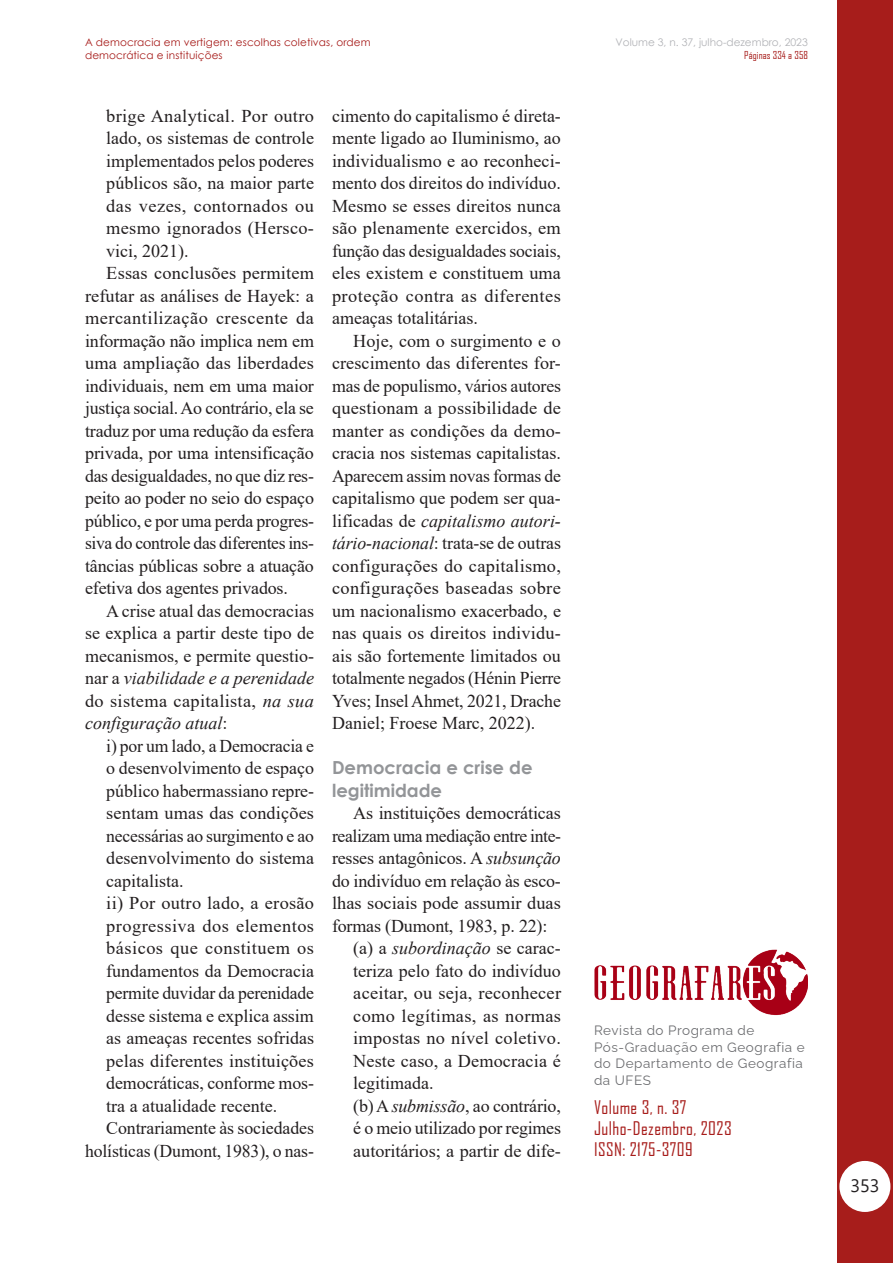
<style>
.page{position:relative;width:893px;height:1263px;background:#fff}
.page>*{position:absolute;margin:0;border:0;box-sizing:border-box;transform-origin:0 0}
.Geo_Parágrafo_normal{font:18px/22.5px "Times New Roman";color:#231f20;text-align:justify}
.t1{font:18px/21px "Agency FB";letter-spacing:.025em;color:#a71d1b}
.Geo_Sub-Título_Cap_Cinza{font:700 18px/22.5px "Century Gothic";color:#939598}
.t2{font:18px "Segoe UI";color:#231f20}
.t3{font:13.5px/16.5px "Raleway";letter-spacing:.04em;color:#6c6d70}
.t4{font:10.5px/12.6px "Century Gothic";letter-spacing:.01em;color:#a71d1b}
.t5{font:10.5px "Century Gothic";color:#b2b3b7}
.t6{font:10.5px "Agency FB";letter-spacing:.01em;color:#a71d1b}
.s1{font-style:italic}
</style>
<div class="page">
<div style="left:837px;top:0;width:56px;height:1263px;background:#a71d1b"></div>
<div style="left:839px;top:1161px;width:51px;height:51px;background:#fff;border-radius:50%"></div>
<img style="left:594px;top:949px;width:213px;height:67px">
<p class="t4" style="left:85px;top:36px;width:287px">A democracia em vertigem: escolhas coletivas, ordem democrática e instituições</p>
<p class="Geo_Parágrafo_normal" style="left:106px;top:104px;width:209px">brige Analytical. Por outro lado, os sistemas de controle implementados pelos poderes públicos são, na maior parte das vezes, contornados ou mesmo ignorados (Hersco&shy;vici, 2021).</p>
<p class="Geo_Parágrafo_normal" style="left:85px;top:261px;width:231px;text-indent:21px">Essas conclusões permitem refutar as análises de Hayek: a mercantilização crescente da informação não implica nem em uma ampliação das liberdades individuais, nem em uma maior justiça social. Ao contrário, ela se traduz por uma redução da esfera privada, por uma intensificação das desigualdades, no que diz res&shy;peito ao poder no seio do espaço público, e por uma perda progres&shy;siva do controle das diferentes ins&shy;tâncias públicas sobre a atuação efetiva dos agentes privados.</p>
<p class="Geo_Parágrafo_normal" style="left:85px;top:599px;width:231px;text-indent:21px">A crise atual das democracias se explica a partir deste tipo de mecanismos, e permite questio&shy;nar a <span class="s1">viabilidade e a perenidade </span>do sistema capitalista, <span class="s1">na sua configuração atual</span>:</p>
<p class="Geo_Parágrafo_normal" style="left:106px;top:734px;width:209px">i) por um lado, a Democracia e o desenvolvimento de espaço público habermassiano repre&shy;sentam umas das condições necessárias ao surgimento e ao desenvolvimento do sistema capitalista.</p>
<p class="Geo_Parágrafo_normal" style="left:106px;top:891px;width:209px">ii) Por outro lado, a erosão progressiva dos elementos básicos que constituem os fundamentos da Democracia permite duvidar da perenidade desse sistema e explica assim as ameaças recentes sofridas pelas diferentes instituições democráticas, conforme mos&shy;tra a atualidade recente.</p>
<p class="Geo_Parágrafo_normal" style="left:85px;top:1116px;width:231px;text-align:right">Contrariamente às sociedades holísticas (Dumont, 1983), o nas-</p>
<p class="Geo_Parágrafo_normal" style="left:332px;top:104px;width:230px">cimento do capitalismo é direta&shy;mente ligado ao Iluminismo, ao individualismo e ao reconheci&shy;mento dos direitos do indivíduo.<br>Mesmo se esses direitos nunca são plenamente exercidos, em função das desigualdades sociais, eles existem e constituem uma proteção contra as diferentes ameaças totalitárias.</p>
<p class="Geo_Parágrafo_normal" style="left:332px;top:329px;width:231px;text-indent:21px">Hoje, com o surgimento e o crescimento das diferentes for&shy;mas de populismo, vários autores questionam a possibilidade de manter as condições da demo&shy;cracia nos sistemas capitalistas.<br>Aparecem assim novas formas de capitalismo que podem ser qua&shy;lificadas de <span class="s1">capitalismo autori&shy;tário-nacional</span>: trata-se de outras configurações do capitalismo, configurações baseadas sobre um nacionalismo exacerbado, e nas quais os direitos individu&shy;ais são fortemente limitados ou totalmente negados (Hénin Pierre Yves; Insel Ahmet, 2021, Drache Daniel; Froese Marc, 2022).</p>
<p class="Geo_Sub-Título_Cap_Cinza" style="left:332px;top:755px;width:202px">Democracia e crise de legitimidade</p>
<p class="Geo_Parágrafo_normal" style="left:332px;top:801px;width:231px;text-indent:21px">As instituições democráticas realizam uma mediação entre inte&shy;resses antagônicos. A <span class="s1">subsunção </span>do indivíduo em relação às esco&shy;lhas sociais pode assumir duas formas (Dumont, 1983, p. 22):</p>
<p class="Geo_Parágrafo_normal" style="left:353px;top:936px;width:209px">(a) a <span class="s1">subordinação</span> se carac&shy;teriza pelo fato do indivíduo aceitar, ou seja, reconhecer como legítimas, as normas impostas no nível coletivo.<br>Neste caso, a Democracia é legitimada.</p>
<p class="Geo_Parágrafo_normal" style="left:353px;top:1094px;width:209px">(b) A <span class="s1">submissão</span>, ao contrário, é o meio utilizado por regimes autoritários; a partir de dife-</p>
<p class="t5" style="left:615px;top:35px;width:194px">Volume 3, n. 37, julho-dezembro, 2023</p>
<p class="t6" style="left:744px;top:49px;width:65px">Páginas 334 a 358</p>
<p class="t3" style="left:594px;top:1021px;width:212px">Revista do Programa de<br>Pós-Graduação em Geografia e do Departamento de Geografia da UFES</p>
<p class="t1" style="left:594px;top:1096px;width:139px">Volume 3, n. 37<br>Julho-Dezembro, 2023<br>ISSN: 2175-3709</p>
<p class="t2" style="left:850px;top:1168px;width:31px">353</p>
</div>
